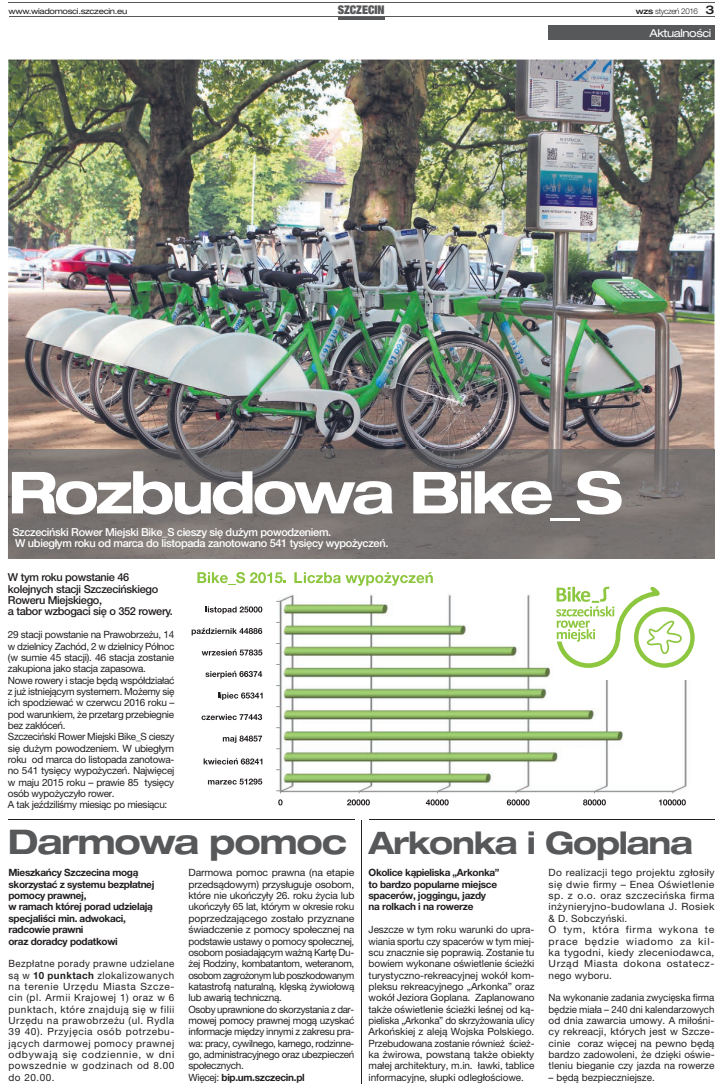
<style>
.page{position:relative;width:723px;height:1092px;background:#fff}
.page>*{position:absolute;margin:0;border:0;box-sizing:border-box;transform-origin:0 0}
.t1{font:700 expanded 58px "Helvetica Neue LT Pro";letter-spacing:-.06em;color:#fff}
.t2{font:700 expanded 31px "Helvetica Neue LT Pro";letter-spacing:-.04em;color:#57585a}
.t3{font:900 condensed 12px "Helvetica Neue LT Pro";color:#57585a}
.t4{font:500 11px/11.3px "Helvetica Neue LT Pro";letter-spacing:-.03em;color:#fff}
.t5{font:500 11px/11.3px "Helvetica Neue LT Pro";letter-spacing:-.03em;color:#231f20}
.t6{font:expanded 11px "Helvetica Neue LT Pro";letter-spacing:-.04em;color:#fff}
.t7{font:10px/11.3px "Helvetica Neue LT Pro";letter-spacing:-.03em;color:#231f20;text-align:justify}
.t8{font:10px/11.3px "Helvetica Neue LT Pro";letter-spacing:-.03em;color:#231f20;scale:1.04 1}
.t9{font:10px/11.3px "Helvetica Neue LT Pro";letter-spacing:.03em;color:#231f20}
.t10{font:700 10px/11.3px "Helvetica Neue LT Pro";letter-spacing:-.03em;color:#231f20}
.t11{font:10px "Helvetica Neue LT Pro";color:#231f20}
.t12{font:expanded 8px "Helvetica Neue LT Pro";letter-spacing:-.04em;color:#231f20}
.t13{font:300 8px "Helvetica Neue LT Pro";letter-spacing:-.04em;color:#231f20}
.s1{font-weight:500;font-stretch:expanded}
.s2{font-weight:500;font-stretch:expanded;font-size:12px}
.s3{font-size:34px}
.s4{font-weight:700}
</style>
<div class="page">
<hr style="left:8px;top:2px;width:706px;height:1px;background:#57585a">
<hr style="left:9px;top:17px;width:705px;height:1px;background:#57585a">
<hr style="left:338px;top:17px;width:47px;height:3px;background:#57585a">
<img style="left:8px;top:60px;width:706px;height:390px">
<div style="left:549px;top:26px;width:166px;height:14px;background:#57585a"></div>
<hr style="left:8px;top:819px;width:346px;height:1px;background:#231f20">
<hr style="left:369px;top:819px;width:345px;height:1px;background:#231f20">
<hr style="left:361px;top:819px;width:1px;height:264px;background:#231f20">
<img style="left:278px;top:593px;width:409px;height:199px">
<svg style="left:278px;top:799px;width:4px;height:6px"></svg>
<svg style="left:347px;top:799px;width:23px;height:6px"></svg>
<svg style="left:426px;top:799px;width:23px;height:6px"></svg>
<svg style="left:507px;top:799px;width:23px;height:6px"></svg>
<svg style="left:583px;top:799px;width:23px;height:6px"></svg>
<svg style="left:659px;top:799px;width:27px;height:6px"></svg>
<svg style="left:208px;top:778px;width:54px;height:6px"></svg>
<svg style="left:204px;top:758px;width:58px;height:6px"></svg>
<svg style="left:223px;top:735px;width:39px;height:8px"></svg>
<svg style="left:202px;top:714px;width:60px;height:6px"></svg>
<svg style="left:218px;top:692px;width:45px;height:8px"></svg>
<svg style="left:205px;top:670px;width:57px;height:8px"></svg>
<svg style="left:202px;top:649px;width:60px;height:6px"></svg>
<svg style="left:192px;top:627px;width:70px;height:8px"></svg>
<svg style="left:206px;top:606px;width:56px;height:8px"></svg>
<svg style="left:197px;top:572px;width:89px;height:13px"></svg>
<svg style="left:294px;top:572px;width:139px;height:13px"></svg>
<div style="left:554px;top:583px;width:160px;height:96px;background:#fff"></div>
<svg style="left:556px;top:586px;width:139px;height:81px"></svg>
<img style="left:8px;top:450px;width:706px;height:108px">
<p class="t12" style="left:9px;top:7px;width:120px">www.wiadomosci.szczecin.eu</p>
<p class="t3" style="left:338px;top:2px;width:49px">SZCZECIN</p>
<p class="t13" style="left:636px;top:6px;width:80px"><span class="s1">wzs</span> styczeń 2016 <span class="s2">3</span></p>
<p class="t6" style="left:649px;top:27px;width:63px">Aktualności</p>
<h1 class="t1" style="left:8px;top:456px;width:616px">Rozbudowa Bike_S</h1>
<p class="t4" style="left:12px;top:526px;width:377px">Szczeciński Rower Miejski Bike_S cieszy się dużym powodzeniem.<br>W ubiegłym roku od marca do listopada zanotowano 541 tysięcy wypożyczeń.</p>
<p class="t5" style="left:8px;top:571px;width:167px">W tym roku powstanie 46 kolejnych stacji Szczecińskiego<br>Roweru Miejskiego,<br>a tabor wzbogaci się o 352 rowery.</p>
<p class="t7" style="left:8px;top:628px;width:168px;text-align:left">29 stacji powstanie na Prawobrzeżu, 14 w dzielnicy Zachód, 2 w dzielnicy Północ (w sumie 45 stacji). 46 stacja zostanie zakupiona jako stacja zapasowa.<br>Nowe rowery i stacje będą współdziałać z już istniejącym systemem. Możemy się ich spodziewać w czerwcu 2016 roku – pod warunkiem, że przetarg przebiegnie bez zakłóceń.<br>Szczeciński Rower Miejski Bike_S cieszy się dużym powodzeniem. W ubiegłym roku od marca do listopada zanotowa&shy;no 541 tysięcy wypożyczeń. Najwięcej w maju 2015 roku – prawie 85 tysięcy osób wypożyczyło rower.<br>A tak jeździliśmy miesiąc po miesiącu:</p>
<h2 class="t2" style="left:8px;top:823px;width:687px"><span class="s3">Darmowa pomoc</span> Arkonka i Goplana</h2>
<p class="t10" style="left:9px;top:866px;width:148px">Mieszkańcy Szczecina mogą skorzystać z systemu bezpłatnej pomocy prawnej,<br>w ramach której porad udzielają specjaliści min. adwokaci, radcowie prawni<br>oraz doradcy podatkowi</p>
<p class="t7" style="left:9px;top:957px;width:167px">Bezpłatne porady prawne udzielane są w <span class="s4">10 punktach</span> zlokalizowanych na terenie Urzędu Miasta Szcze&shy;cin (pl. Armii Krajowej 1) oraz w 6 punktach, które znajdują się w filii Urzędu na prawobrzeżu (ul. Rydla 39 40). Przyjęcia osób potrzebu&shy;jących darmowej pomocy prawnej odbywają się codziennie, w dni powszednie w godzinach od 8.00 do 20.00.</p>
<p class="t8" style="left:189px;top:867px;width:161px">Darmowa pomoc prawna (na etapie przedsądowym) przysługuje osobom, które nie ukończyły 26. roku życia lub ukończyły 65 lat, którym w okresie roku poprzedzającego zostało przyznane świadczenie z pomocy społecznej na podstawie ustawy o pomocy społecznej, osobom posiadającym ważną Kartę Du&shy;żej Rodziny, kombatantom, weteranom, osobom zagrożonym lub poszkodowanym katastrofą naturalną, klęską żywiołową lub awarią techniczną.<br>Osoby uprawnione do skorzystania z dar&shy;mowej pomocy prawnej mogą uzyskać informacje między innymi z zakresu pra&shy;wa: pracy, cywilnego, karnego, rodzinne&shy;go, administracyjnego oraz ubezpieczeń społecznych.<br>Więcej: <span class="s4">bip.um.szczecin.pl</span></p>
<p class="t10" style="left:369px;top:866px;width:132px">Okolice kąpieliska „Arkonka” to bardzo popularne miejsce spacerów, joggingu, jazdy na rolkach i na rowerze</p>
<p class="t7" style="left:369px;top:923px;width:167px">Jeszcze w tym roku warunki do upra&shy;wiania sportu czy spacerów w tym miej&shy;scu znacznie się poprawią. Zostanie tu bowiem wykonane oświetlenie ścieżki turystyczno-rekreacyjnej wokół kom&shy;pleksu rekreacyjnego „Arkonka” oraz wokół Jeziora Goplana. Zaplanowano także oświetlenie ścieżki leśnej od ką&shy;pieliska „Arkonka” do skrzyżowania ulicy Arkońskiej z aleją Wojska Polskiego.<br>Przebudowana zostanie również ścież&shy;ka żwirowa, powstaną także obiekty małej architektury, m.in. ławki, tablice informacyjne, słupki odległościowe.</p>
<p class="t9" style="left:549px;top:867px;width:167px">Do realizacji tego projektu zgłosiły się dwie firmy – Enea Oświetlenie sp. z o.o. oraz szczecińska firma inżynieryjno-budowlana J. Rosiek &amp; D. Sobczyński.<br>O tym, która firma wykona te prace będzie wiadomo za kil&shy;ka tygodni, kiedy zleceniodawca,<br>Urząd Miasta dokona ostatecz&shy;nego wyboru.</p>
<p class="t7" style="left:549px;top:991px;width:167px">Na wykonanie zadania zwycięska firma będzie miała – 240 dni kalendarzowych od dnia zawarcia umowy. A miłośni&shy;cy rekreacji, których jest w Szcze&shy;cinie coraz więcej na pewno będą bardzo zadowoleni, że dzięki oświe&shy;tleniu bieganie czy jazda na rowerze</p>
<p class="t11" style="left:549px;top:1070px;width:108px">– będą bezpieczniejsze.</p>
</div>
